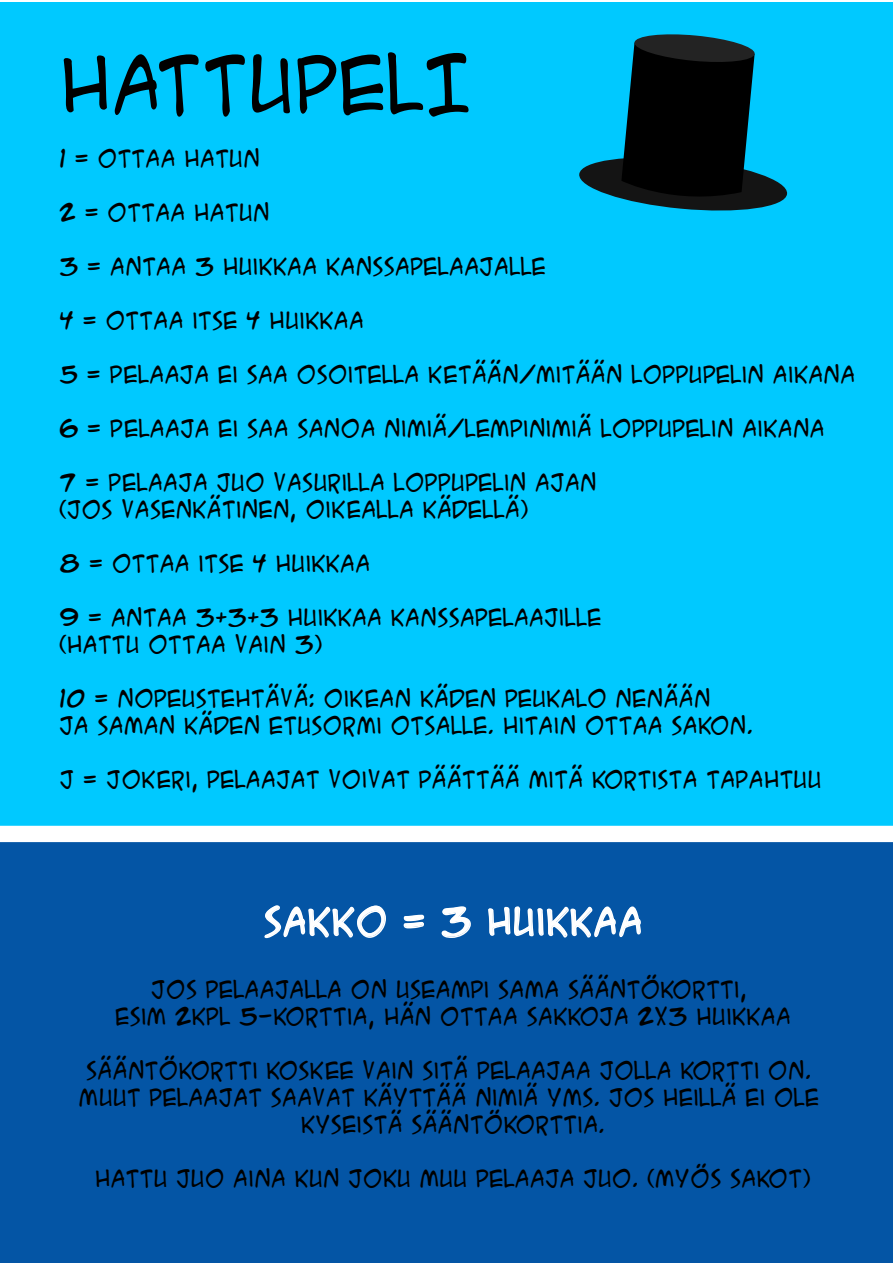
<style>
.page{position:relative;width:893px;height:1263px;background:#fff}
.page>*{position:absolute;margin:0;border:0;box-sizing:border-box;transform-origin:0 0}
.t1{font:75px "ACME Secret Agent";color:#000}
.t2{font:36px "ACME Secret Agent";letter-spacing:.02em;color:#fff}
.t3{font:22.5px/27px "ACME Secret Agent";color:#000}
</style>
<div class="page">
<div style="left:0;top:830px;width:893px;height:433px;background:#0455a5"></div>
<div style="left:0;top:2px;width:893px;height:829px;background:#00c9ff"></div>
<div style="left:0;top:826px;width:893px;height:15px;background:#fff"></div>
<div style="left:0;top:826px;width:893px;height:16px;border:2px solid #fff"></div>
<svg style="left:264px;top:825px;width:123px;height:114px"></svg>
<svg style="left:403px;top:914px;width:22px;height:15px"></svg>
<svg style="left:441px;top:906px;width:30px;height:32px"></svg>
<svg style="left:487px;top:825px;width:155px;height:113px"></svg>
<svg style="left:579px;top:34px;width:209px;height:177px"></svg>
<p class="t1" style="left:59px;top:28px;width:413px">HATTUPELI</p>
<p class="t3" style="left:59px;top:144px;width:202px">1 = OTTAA HATUN</p>
<p class="t3" style="left:59px;top:198px;width:212px">2 = OTTAA HATUN</p>
<p class="t3" style="left:59px;top:252px;width:488px">3 = ANTAA 3 HUIKKAA KANSSAPELAAJALLE</p>
<p class="t3" style="left:59px;top:306px;width:306px">4 = OTTAA ITSE 4 HUIKKAA</p>
<p class="t3" style="left:59px;top:360px;width:798px">5 = PELAAJA EI SAA OSOITELLA KETÄÄN/MITÄÄN LOPPUPELIN AIKANA</p>
<p class="t3" style="left:59px;top:414px;width:767px">6 = PELAAJA EI SAA SANOA NIMIÄ/LEMPINIMIÄ LOPPUPELIN AIKANA</p>
<p class="t3" style="left:59px;top:468px;width:539px">7 = PELAAJA JUO VASURILLA LOPPUPELIN AJAN (JOS VASENKÄTINEN, OIKEALLA KÄDELLÄ)</p>
<p class="t3" style="left:59px;top:549px;width:313px">8 = OTTAA ITSE 4 HUIKKAA</p>
<p class="t3" style="left:59px;top:603px;width:544px">9 = ANTAA 3+3+3 HUIKKAA KANSSAPELAAJILLE (HATTU OTTAA VAIN 3)</p>
<p class="t3" style="left:59px;top:684px;width:696px">10 = NOPEUSTEHTÄVÄ: OIKEAN KÄDEN PEUKALO NENÄÄN<br>JA SAMAN KÄDEN ETUSORMI OTSALLE. HITAIN OTTAA SAKON.</p>
<p class="t3" style="left:59px;top:765px;width:764px">J = JOKERI, PELAAJAT VOIVAT PÄÄTTÄÄ MITÄ KORTISTA TAPAHTUU</p>
<p class="t2" style="left:264px;top:895px;width:380px">SAKKO = 3 HUIKKAA</p>
<p class="t3" style="left:115px;top:976px;width:677px;text-align:center">JOS PELAAJALLA ON USEAMPI SAMA SÄÄNTÖKORTTI,<br>ESIM 2KPL 5-KORTTIA, HÄN OTTAA SAKKOJA 2X3 HUIKKAA</p>
<p class="t3" style="left:79px;top:1057px;width:742px;text-align:center">SÄÄNTÖKORTTI KOSKEE VAIN SITÄ PELAAJAA JOLLA KORTTI ON.<br>MUUT PELAAJAT SAAVAT KÄYTTÄÄ NIMIÄ YMS. JOS HEILLÄ EI OLE<br>KYSEISTÄ SÄÄNTÖKORTTIA.</p>
<p class="t3" style="left:95px;top:1165px;width:718px">HATTU JUO AINA KUN JOKU MUU PELAAJA JUO. (MYÖS SAKOT)</p>
</div>
